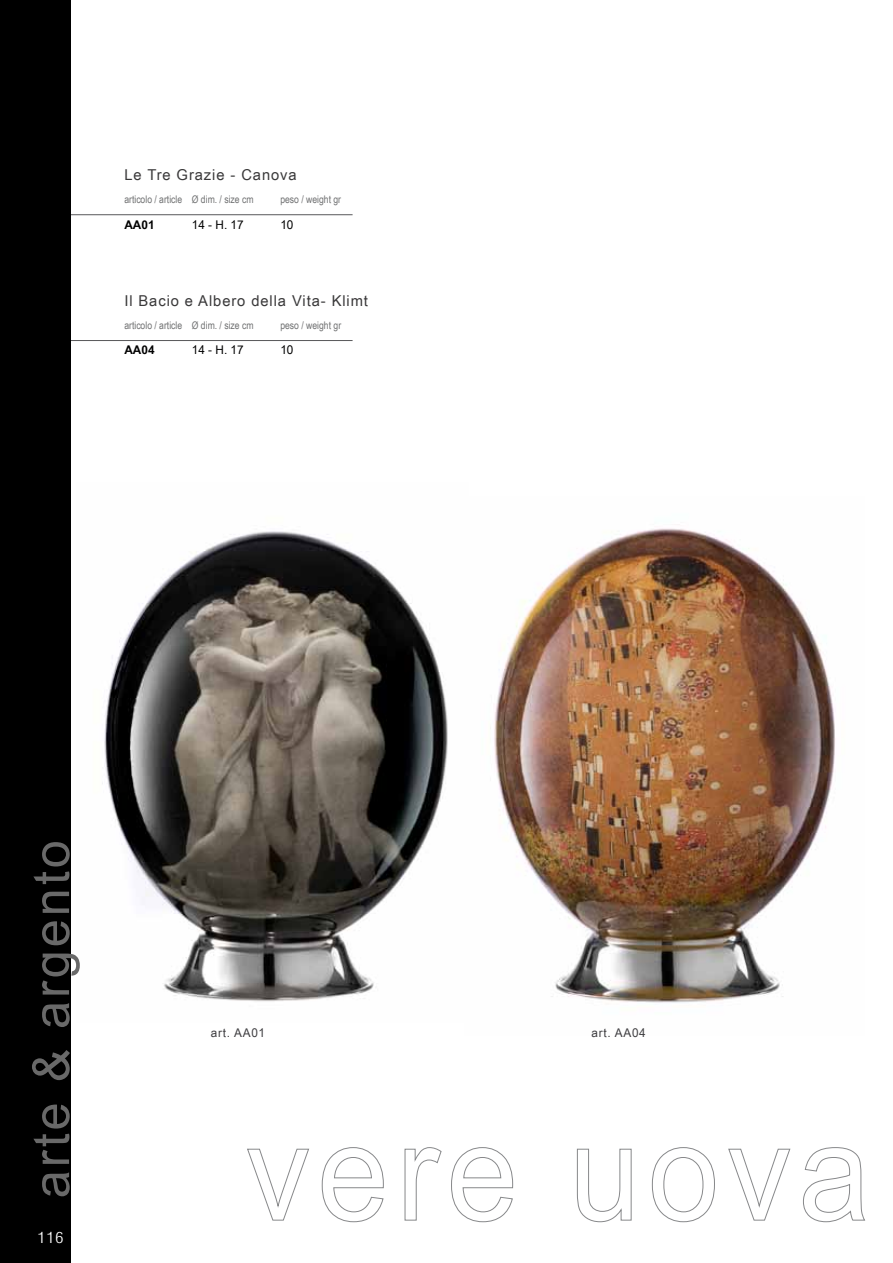
<style>
.page{position:relative;width:893px;height:1263px;background:#fff}
.page>*{position:absolute;margin:0;border:0;box-sizing:border-box;transform-origin:0 0}
.t1{font:51px "Arial Narrow";color:#696969;scale:1.2 1}
.t2{font:15px "Arial Narrow";letter-spacing:.05em;color:#393839;scale:1.2 1}
.t3{font:300 condensed 15px "Helvetica";color:#fff;scale:1.2 1}
.t4{font:12px "Arial Narrow";color:#000;scale:1.2 1}
.t5{font:12px "Arial Narrow";color:#3e3d40;scale:1.2 1}
.t6{font:700 12px "Arial Narrow";color:#000;scale:1.2 1}
.t7{font:10.5px "Arial Narrow";color:#707172}
</style>
<div class="page">
<img style="left:102px;top:531px;width:346px;height:471px">
<img style="left:490px;top:528px;width:346px;height:475px">
<hr style="left:69px;top:214px;width:284px;height:1px;background:#58585a">
<hr style="left:69px;top:340px;width:284px;height:1px;background:#58585a">
<div style="left:0;top:0;width:70px;height:1263px;background:#000"></div>
<svg style="left:247px;top:1148px;width:62px;height:73px"></svg>
<svg style="left:322px;top:1147px;width:62px;height:75px"></svg>
<svg style="left:404px;top:1147px;width:38px;height:74px"></svg>
<svg style="left:451px;top:1147px;width:62px;height:75px"></svg>
<svg style="left:577px;top:1148px;width:55px;height:74px"></svg>
<svg style="left:652px;top:1147px;width:63px;height:75px"></svg>
<svg style="left:728px;top:1148px;width:63px;height:73px"></svg>
<svg style="left:803px;top:1147px;width:63px;height:75px"></svg>
<h2 class="t2" style="left:124px;top:164px;width:145px">Le Tre Grazie - Canova</h2>
<p class="t7" style="left:124px;top:192px;width:131px">articolo / article Ø dim. / size cm</p>
<p class="t7" style="left:280px;top:192px;width:62px">peso / weight gr</p>
<p class="t6" style="left:124px;top:215px;width:27px">AA01</p>
<p class="t4" style="left:192px;top:216px;width:45px">14 - H. 17</p>
<p class="t4" style="left:280px;top:216px;width:12px">10</p>
<h2 class="t2" style="left:124px;top:290px;width:205px">Il Bacio e Albero della Vita- Klimt</h2>
<p class="t7" style="left:124px;top:318px;width:131px">articolo / article Ø dim. / size cm</p>
<p class="t7" style="left:280px;top:318px;width:62px">peso / weight gr</p>
<p class="t6" style="left:124px;top:341px;width:27px">AA04</p>
<p class="t4" style="left:192px;top:341px;width:45px">14 - H. 17</p>
<p class="t4" style="left:280px;top:341px;width:12px">10</p>
<h1 class="t1" style="left:14px;top:1198px;width:300px;rotate:-90deg">arte &amp; argento</h1>
<h2 class="t3" style="left:38px;top:1229px;width:23px">116</h2>
<p class="t5" style="left:211px;top:1024px;width:47px">art. AA01</p>
<p class="t5" style="left:591px;top:1024px;width:47px">art. AA04</p>
</div>
